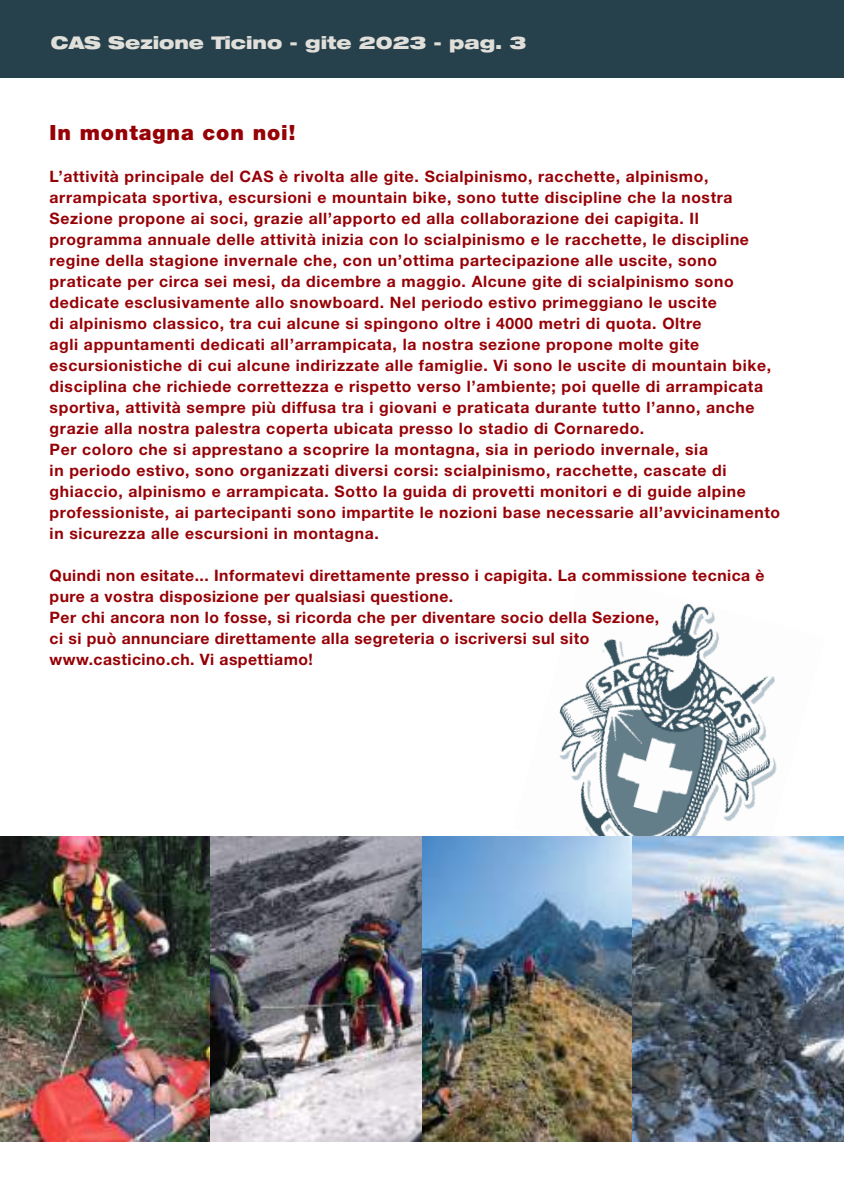
<style>
.page{position:relative;width:844px;height:1191px;background:#fff}
.page>*{position:absolute;margin:0;border:0;box-sizing:border-box;transform-origin:0 0}
.t1{font:900 21px "Helvetica Neue LT";letter-spacing:.04em;color:#960106}
.t2{font:900 expanded 17.5px "Helvetica Neue LT";color:#e1dfd9}
.t3{font:700 15.75px/21px "Helvetica Neue LT";letter-spacing:.04em;color:#960106}
</style>
<div class="page">
<img style="left:559px;top:603px;width:218px;height:233px">
<img style="left:422px;top:836px;width:421px;height:305px">
<div style="left:0;top:0;width:843px;height:78px;background:#26404c"></div>
<img style="left:0;top:836px;width:211px;height:305px">
<img style="left:211px;top:836px;width:211px;height:305px">
<p class="t2" style="left:51px;top:31px;width:477px">CAS Sezione Ticino - gite 2023 - pag. 3</p>
<h1 class="t1" style="left:50px;top:120px;width:247px">In montagna con noi!</h1>
<p class="t3" style="left:50px;top:166px;width:731px">L’attività principale del CAS è rivolta alle gite. Scialpinismo, racchette, alpinismo, arrampicata sportiva, escursioni e mountain bike, sono tutte discipline che la nostra Sezione propone ai soci, grazie all’apporto ed alla collaborazione dei capigita. Il programma annuale delle attività inizia con lo scialpinismo e le racchette, le discipline regine della stagione invernale che, con un’ottima partecipazione alle uscite, sono praticate per circa sei mesi, da dicembre a maggio. Alcune gite di scialpinismo sono dedicate esclusivamente allo snowboard. Nel periodo estivo primeggiano le uscite<br>di alpinismo classico, tra cui alcune si spingono oltre i 4000 metri di quota. Oltre<br>agli appuntamenti dedicati all’arrampicata, la nostra sezione propone molte gite escursionistiche di cui alcune indirizzate alle famiglie. Vi sono le uscite di mountain bike, disciplina che richiede correttezza e rispetto verso l’ambiente; poi quelle di arrampicata sportiva, attività sempre più diffusa tra i giovani e praticata durante tutto l’anno, anche grazie alla nostra palestra coperta ubicata presso lo stadio di Cornaredo.<br>Per coloro che si apprestano a scoprire la montagna, sia in periodo invernale, sia<br>in periodo estivo, sono organizzati diversi corsi: scialpinismo, racchette, cascate di ghiaccio, alpinismo e arrampicata. Sotto la guida di provetti monitori e di guide alpine professioniste, ai partecipanti sono impartite le nozioni base necessarie all’avvicinamento in sicurezza alle escursioni in montagna.</p>
<p class="t3" style="left:50px;top:565px;width:716px">Quindi non esitate... Informatevi direttamente presso i capigita. La commissione tecnica è pure a vostra disposizione per qualsiasi questione.<br>Per chi ancora non lo fosse, si ricorda che per diventare socio della Sezione,<br>ci si può annunciare direttamente alla segreteria o iscriversi sul sito<br>www.casticino.ch. Vi aspettiamo!</p>
</div>
